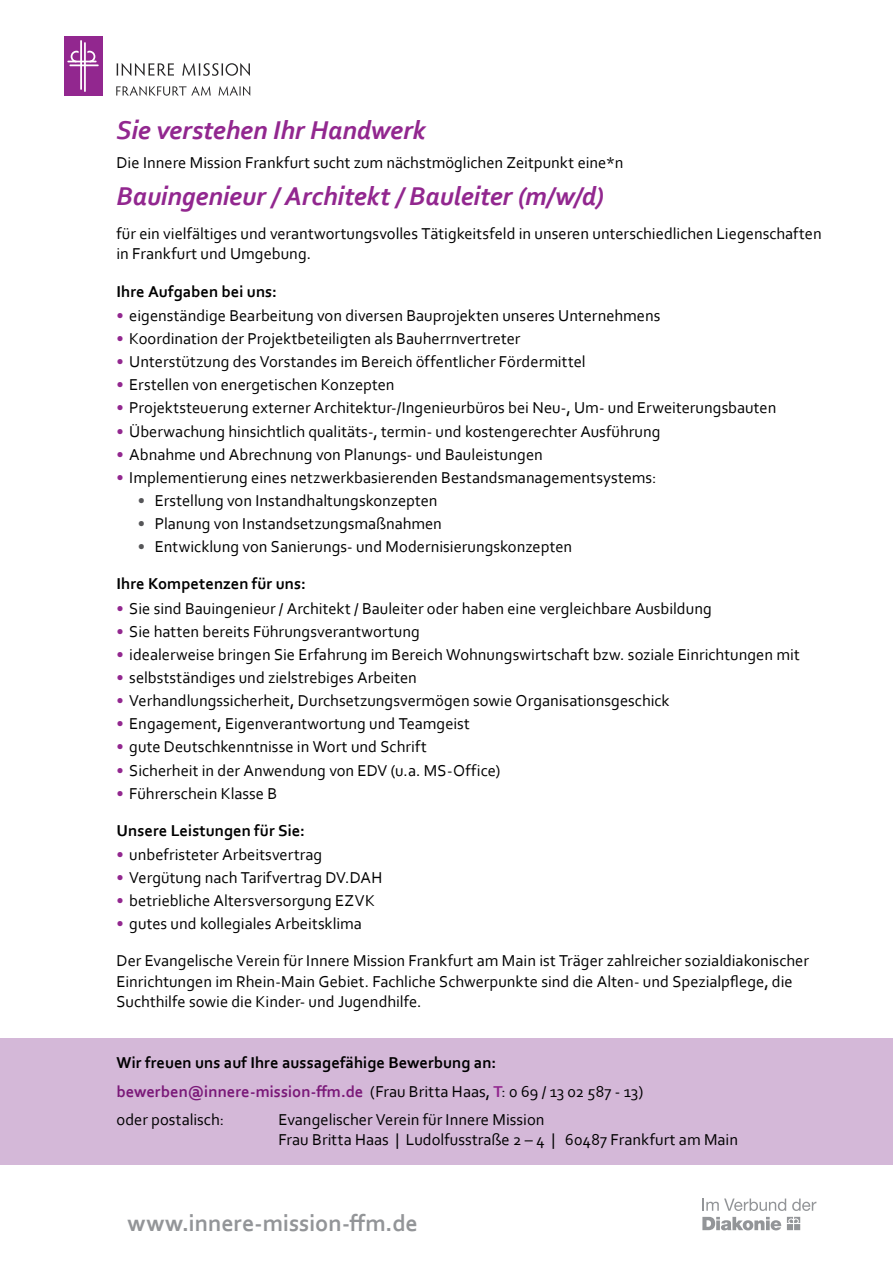
<style>
.page{position:relative;width:893px;height:1263px;background:#fff}
.page>*{position:absolute;margin:0;border:0;box-sizing:border-box;transform-origin:0 0}
.t1{font:italic 700 27px "Corbel";letter-spacing:-.005em;color:#92278f}
.t2{font:700 24px "Corbel";color:#939598}
.t3{font:16.5px/20.2px "Corbel";color:#000}
.t4{font:700 16.5px "Corbel";letter-spacing:.005em;color:#000}
.s1{font-weight:700;color:#92278f}
.s2{color:#565659}
.s3{font-weight:700}
.s4{font-weight:700;color:#7a1878}
</style>
<div class="page">
<div style="left:64px;top:36px;width:38px;height:60px;background:#92278f"></div>
<hr style="left:80px;top:40px;width:2px;height:50px;background:#fff">
<hr style="left:84px;top:42px;width:2px;height:50px;background:#fff">
<hr style="left:67px;top:61px;width:30px;height:1px;background:#fff">
<hr style="left:69px;top:64px;width:30px;height:2px;background:#fff">
<svg style="left:71px;top:51px;width:8px;height:10px"></svg>
<svg style="left:87px;top:51px;width:8px;height:10px"></svg>
<svg style="left:116px;top:86px;width:134px;height:10px"></svg>
<svg style="left:117px;top:63px;width:133px;height:13px"></svg>
<div style="left:0;top:1038px;width:893px;height:127px;background:#d4b8d8"></div>
<svg style="left:702px;top:1217px;width:98px;height:13px"></svg>
<svg style="left:702px;top:1198px;width:84px;height:13px"></svg>
<svg style="left:792px;top:1198px;width:24px;height:13px"></svg>
<h1 class="t1" style="left:117px;top:113px;width:311px">Sie verstehen Ihr Handwerk</h1>
<p class="t3" style="left:117px;top:151px;width:508px">Die Innere Mission Frankfurt sucht zum nächstmöglichen Zeitpunkt eine*n</p>
<h1 class="t1" style="left:117px;top:179px;width:489px">Bauingenieur / Architekt / Bauleiter (m/w/d)</h1>
<p class="t3" style="left:117px;top:223px;width:707px">für ein vielfältiges und verantwortungsvolles Tätigkeitsfeld in unseren unterschiedlichen Liegenschaften in Frankfurt und Umgebung.</p>
<p class="t4" style="left:117px;top:281px;width:162px">Ihre Aufgaben bei uns:</p>
<p class="t3" style="left:117px;top:305px;width:545px"><span class="s1">•</span> eigenständige Bearbeitung von diversen Bauprojekten unseres Unternehmens</p>
<p class="t3" style="left:117px;top:328px;width:405px"><span class="s1">•</span> Koordination der Projektbeteiligten als Bauherrnvertreter</p>
<p class="t3" style="left:117px;top:351px;width:471px"><span class="s1">•</span> Unterstützung des Vorstandes im Bereich öffentlicher Fördermittel</p>
<p class="t3" style="left:117px;top:374px;width:280px"><span class="s1">•</span> Erstellen von energetischen Konzepten</p>
<p class="t3" style="left:117px;top:397px;width:661px"><span class="s1">•</span> Projektsteuerung externer Architektur-/Ingenieurbüros bei Neu-, Um- und Erweiterungsbauten</p>
<p class="t3" style="left:117px;top:421px;width:546px"><span class="s1">•</span> Überwachung hinsichtlich qualitäts-, termin- und kostengerechter Ausführung</p>
<p class="t3" style="left:117px;top:444px;width:428px"><span class="s1">•</span> Abnahme und Abrechnung von Planungs- und Bauleistungen</p>
<p class="t3" style="left:117px;top:467px;width:541px"><span class="s1">•</span> Implementierung eines netzwerkbasierenden Bestandsmanagementsystems:</p>
<p class="t3" style="left:138px;top:490px;width:301px"><span class="s2">•</span> Erstellung von Instandhaltungskonzepten</p>
<p class="t3" style="left:138px;top:513px;width:306px"><span class="s2">•</span> Planung von Instandsetzungsmaßnahmen</p>
<p class="t3" style="left:138px;top:536px;width:436px"><span class="s2">•</span> Entwicklung von Sanierungs- und Modernisierungskonzepten</p>
<p class="t4" style="left:117px;top:573px;width:191px">Ihre Kompetenzen für uns:</p>
<p class="t3" style="left:117px;top:598px;width:597px"><span class="s1">•</span> Sie sind Bauingenieur / Architekt / Bauleiter oder haben eine vergleichbare Ausbildung</p>
<p class="t3" style="left:117px;top:621px;width:305px"><span class="s1">•</span> Sie hatten bereits Führungsverantwortung</p>
<p class="t3" style="left:117px;top:644px;width:685px"><span class="s1">•</span> idealerweise bringen Sie Erfahrung im Bereich Wohnungswirtschaft bzw. soziale Einrichtungen mit</p>
<p class="t3" style="left:117px;top:667px;width:302px"><span class="s1">•</span> selbstständiges und zielstrebiges Arbeiten</p>
<p class="t3" style="left:117px;top:690px;width:555px"><span class="s1">•</span> Verhandlungssicherheit, Durchsetzungsvermögen sowie Organisationsgeschick</p>
<p class="t3" style="left:117px;top:713px;width:355px"><span class="s1">•</span> Engagement, Eigenverantwortung und Teamgeist</p>
<p class="t3" style="left:117px;top:736px;width:312px"><span class="s1">•</span> gute Deutschkenntnisse in Wort und Schrift</p>
<p class="t3" style="left:117px;top:759px;width:385px"><span class="s1">•</span> Sicherheit in der Anwendung von EDV (u.a. MS-Office)</p>
<p class="t3" style="left:117px;top:783px;width:162px"><span class="s1">•</span> Führerschein Klasse B</p>
<p class="t4" style="left:117px;top:820px;width:190px">Unsere Leistungen für Sie:</p>
<p class="t3" style="left:117px;top:844px;width:207px"><span class="s1">•</span> unbefristeter Arbeitsvertrag</p>
<p class="t3" style="left:117px;top:867px;width:267px"><span class="s1">•</span> Vergütung nach Tarifvertrag DV.DAH</p>
<p class="t3" style="left:117px;top:890px;width:260px"><span class="s1">•</span> betriebliche Altersversorgung EZVK</p>
<p class="t3" style="left:117px;top:913px;width:247px"><span class="s1">•</span> gutes und kollegiales Arbeitsklima</p>
<p class="t3" style="left:117px;top:950px;width:694px">Der Evangelische Verein für Innere Mission Frankfurt am Main ist Träger zahlreicher sozialdiakonischer<br>Einrichtungen im Rhein-Main Gebiet. Fachliche Schwerpunkte sind die Alten- und Spezialpflege, die<br>Suchthilfe sowie die Kinder- und Jugendhilfe.</p>
<p class="t3" style="left:117px;top:1047px;width:528px;line-height:28.7px"><span class="s3">Wir freuen uns auf Ihre aussagefähige Bewerbung an: </span><span class="s4">bewerben@innere-mission-ffm.de</span> (Frau Britta Haas, <span class="s1">T</span>: 0 69 / 13 02 587 - 13) oder postalisch:</p>
<p class="t3" style="left:279px;top:1109px;width:461px">Evangelischer Verein für Innere Mission<br>Frau Britta Haas | Ludolfusstraße 2 – 4 | 60487 Frankfurt am Main</p>
<h2 class="t2" style="left:128px;top:1208px;width:292px">www.innere-mission-ffm.de</h2>
</div>
